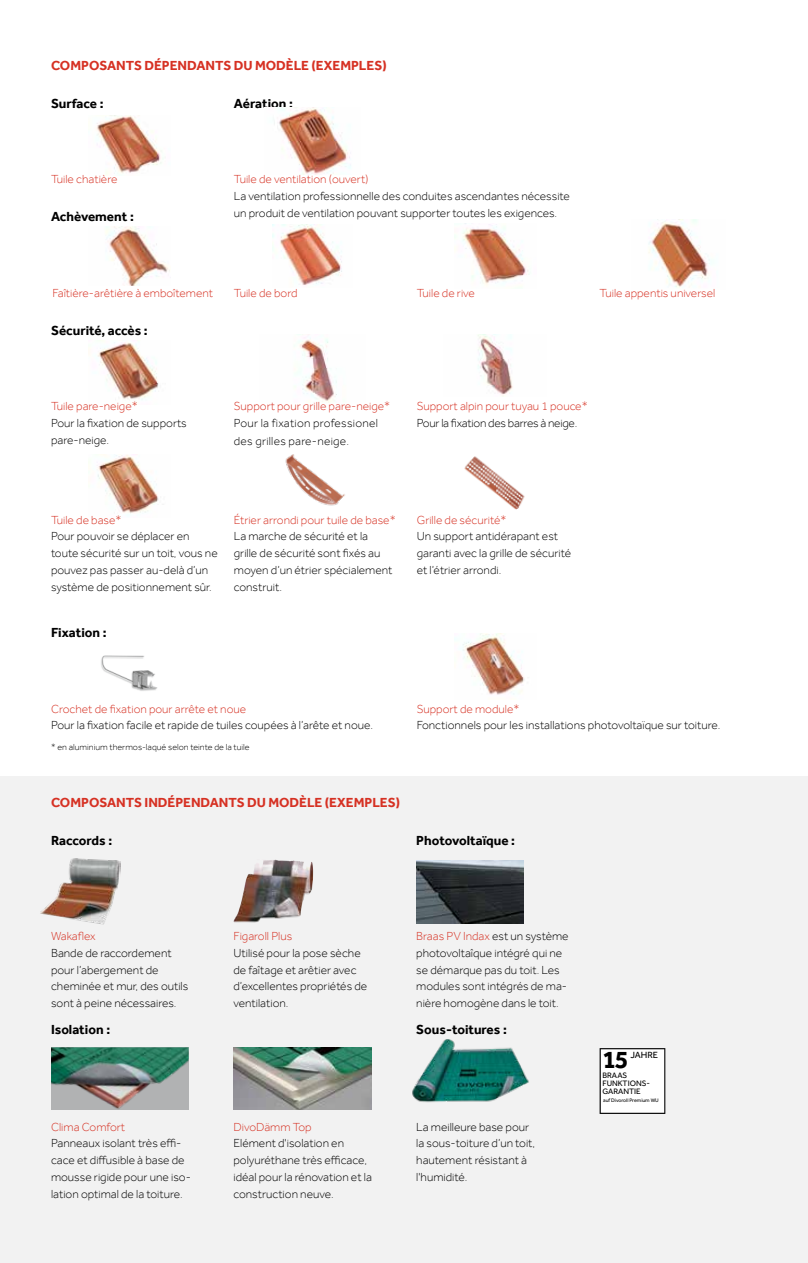
<style>
.page{position:relative;width:808px;height:1263px;background:#fff}
.page>*{position:absolute;margin:0;border:0;box-sizing:border-box;transform-origin:0 0}
.t1{font:700 25.5px "Effra";color:#000}
.t2{font:700 13.5px "Effra";color:#000}
.t3{font:700 13.5px "Effra";color:#d63123}
.t4{font:300 12px/16.8px "Effra";color:#000}
.t5{font:300 12px "Effra";color:#d63123}
.t6{font:300 12px/17.2px "Effra";letter-spacing:.02em;color:#000}
.t7{font:300 12px "Effra";letter-spacing:-.02em;color:#000}
.t8{font:9.3px "Effra";color:#000}
.t9{font:300 9px "Effra";color:#000}
.t10{font:8.1px/8.1px "Effra";color:#000}
.t11{font:5.25px "Effra";color:#000}
.s1{color:#d63123}
</style>
<div class="page">
<div style="left:0;top:777px;width:808px;height:486px;background:#f2f2f2"></div>
<img style="left:416px;top:860px;width:108px;height:63px">
<img style="left:40px;top:858px;width:81px;height:67px">
<img style="left:233px;top:860px;width:40px;height:63px">
<img style="left:454px;top:224px;width:74px;height:62px">
<img style="left:273px;top:225px;width:69px;height:60px">
<img style="left:96px;top:115px;width:66px;height:60px">
<img style="left:274px;top:108px;width:77px;height:67px">
<img style="left:648px;top:219px;width:64px;height:69px">
<img style="left:105px;top:226px;width:65px;height:59px">
<img style="left:454px;top:634px;width:71px;height:61px">
<img style="left:101px;top:655px;width:56px;height:36px">
<img style="left:464px;top:456px;width:61px;height:54px">
<img style="left:478px;top:335px;width:35px;height:61px">
<img style="left:98px;top:342px;width:61px;height:58px">
<img style="left:285px;top:454px;width:60px;height:52px">
<img style="left:97px;top:454px;width:62px;height:62px">
<img style="left:298px;top:337px;width:39px;height:66px">
<svg style="left:600px;top:1048px;width:65px;height:66px"></svg>
<img style="left:233px;top:1047px;width:139px;height:62px">
<img style="left:51px;top:1047px;width:138px;height:62px">
<img style="left:412px;top:1039px;width:117px;height:64px">
<p class="t3" style="left:51px;top:57px;width:337px">COMPOSANTS DÉPENDANTS DU MODÈLE (EXEMPLES)</p>
<p class="t2" style="left:51px;top:95px;width:54px">Surface :</p>
<p class="t2" style="left:234px;top:95px;width:61px">Aération :</p>
<p class="t5" style="left:51px;top:172px;width:68px">Tuile chatière</p>
<p class="t5" style="left:234px;top:172px;width:136px">Tuile de ventilation (ouvert)</p>
<p class="t4" style="left:234px;top:188px;width:338px">La ventilation professionnelle des conduites ascendantes nécessite un produit de ventilation pouvant supporter toutes les exigences.</p>
<p class="t2" style="left:51px;top:209px;width:84px">Achèvement :</p>
<p class="t5" style="left:52px;top:286px;width:162px">Faîtière-arêtière à emboîtement</p>
<p class="t5" style="left:234px;top:286px;width:65px">Tuile de bord</p>
<p class="t5" style="left:417px;top:286px;width:60px">Tuile de rive</p>
<p class="t5" style="left:600px;top:286px;width:117px">Tuile appentis universel</p>
<p class="t2" style="left:51px;top:322px;width:98px">Sécurité, accès :</p>
<p class="t5" style="left:51px;top:399px;width:88px">Tuile pare-neige*</p>
<p class="t4" style="left:51px;top:414px;width:137px">Pour la fixation de supports pare-neige.</p>
<p class="t5" style="left:234px;top:399px;width:158px">Support pour grille pare-neige*</p>
<p class="t6" style="left:234px;top:415px;width:145px">Pour la fixation professionel des grilles pare-neige.</p>
<p class="t5" style="left:417px;top:399px;width:172px">Support alpin pour tuyau 1 pouce*</p>
<p class="t7" style="left:417px;top:416px;width:162px">Pour la fixation des barres à neige.</p>
<p class="t5" style="left:51px;top:512px;width:72px">Tuile de base*</p>
<p class="t4" style="left:51px;top:528px;width:168px">Pour pouvoir se déplacer en toute sécurité sur un toit, vous ne pouvez pas passer au-delà d’un système de positionnement sûr.</p>
<p class="t2" style="left:51px;top:624px;width:57px">Fixation :</p>
<p class="t5" style="left:234px;top:512px;width:163px">Étrier arrondi pour tuile de base*</p>
<p class="t4" style="left:234px;top:528px;width:160px">La marche de sécurité et la grille de sécurité sont fixés au moyen d’un étrier spécialement construit.</p>
<p class="t5" style="left:417px;top:512px;width:91px">Grille de sécurité*</p>
<p class="t4" style="left:417px;top:528px;width:156px">Un support antidérapant est garanti avec la grille de sécurité et l’étrier arrondi.</p>
<p class="t5" style="left:51px;top:701px;width:197px">Crochet de fixation pour arrête et noue</p>
<p class="t4" style="left:51px;top:717px;width:324px">Pour la fixation facile et rapide de tuiles coupées à l’arête et noue.</p>
<p class="t9" style="left:51px;top:742px;width:200px">* en aluminium thermos-laqué selon teinte de la tuile</p>
<p class="t3" style="left:51px;top:794px;width:351px">COMPOSANTS INDÉPENDANTS DU MODÈLE (EXEMPLES)</p>
<p class="t2" style="left:51px;top:832px;width:63px">Raccords :</p>
<p class="t5" style="left:417px;top:701px;width:104px">Support de module*</p>
<p class="t4" style="left:417px;top:717px;width:305px">Fonctionnels pour les installations photovoltaïque sur toiture.</p>
<p class="t2" style="left:416px;top:832px;width:100px">Photovoltaïque :</p>
<p class="t5" style="left:51px;top:929px;width:46px">Wakaflex</p>
<p class="t4" style="left:51px;top:944px;width:139px">Bande de raccordement pour l’abergement de cheminée et mur, des outils sont à peine nécessaires.</p>
<p class="t5" style="left:233px;top:929px;width:60px">Figaroll Plus</p>
<p class="t4" style="left:233px;top:944px;width:135px">Utilisé pour la pose sèche de faîtage et arêtier avec d’excellentes propriétés de ventilation.</p>
<p class="t4" style="left:416px;top:927px;width:154px"><span class="s1">Braas PV Indax</span> est un système photovoltaîque intégré qui ne se démarque pas du toit. Les modules sont intégrés de ma&shy;nière homogène dans le toit.</p>
<p class="t2" style="left:51px;top:1021px;width:61px">Isolation :</p>
<p class="t2" style="left:416px;top:1021px;width:92px">Sous-toitures :</p>
<p class="t5" style="left:51px;top:1119px;width:76px">Clima Comfort</p>
<p class="t4" style="left:51px;top:1135px;width:141px">Panneaux isolant très effi&shy;cace et diffusible à base de mousse rigide pour une iso&shy;lation optimal de la toiture.</p>
<p class="t5" style="left:233px;top:1119px;width:80px">DivoDämm Top</p>
<p class="t4" style="left:233px;top:1135px;width:140px">Elément d'isolation en polyuréthane très efficace, idéal pour la rénovation et la construction neuve.</p>
<p class="t4" style="left:416px;top:1118px;width:120px">La meilleure base pour la sous-toiture d’un toit, hautement résistant à l'humidité.</p>
<h1 class="t1" style="left:602px;top:1044px;width:28px">15</h1>
<p class="t8" style="left:630px;top:1049px;width:29px">JAHRE</p>
<p class="t10" style="left:602px;top:1071px;width:49px">BRAAS<br>FUNKTIONS-<br>GARANTIE</p>
<p class="t11" style="left:603px;top:1097px;width:57px">auf Divoroll Premium WU</p>
</div>
